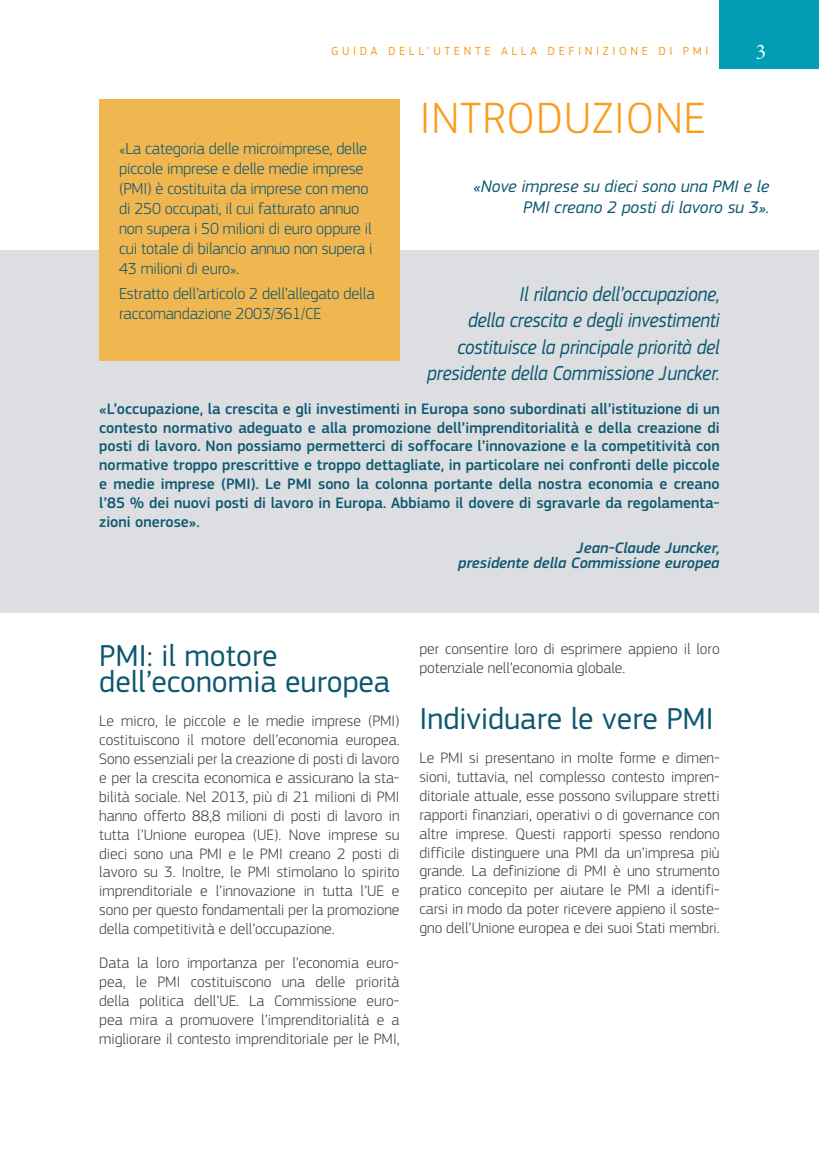
<style>
.page{position:relative;width:819px;height:1166px;background:#fff}
.page>*{position:absolute;margin:0;border:0;box-sizing:border-box;transform-origin:0 0}
.title_1{font:300 45.5px "EC Square Sans Pro";letter-spacing:.02em;color:#f99d1c}
.title_2{font:31.5px/26.2px "EC Square Sans Pro";color:#0d5870}
.gray_faux_title{font:italic 21px/26.2px "EC Square Sans Pro";letter-spacing:-.01em;color:#0d5870;text-align:right;scale:.9 1}
.t1{font:21px "Garamond Premr Pro";color:#fff}
.quote{font:italic 17.5px/21px "EC Square Sans Pro";color:#0d5870;text-align:right}
.box_body{font:300 16.62px/19.9px "EC Square Sans Pro";letter-spacing:-.01em;color:#0d5870}
.body{font:300 15.75px/18.9px "EC Square Sans Pro";color:#414042;text-align:justify}
.gray_faux_body{font:500 15.75px/18.9px "EC Square Sans Pro";color:#0d5870;text-align:justify}
.gray_faux_name{font:italic 500 15.75px/15.8px "EC Square Sans Pro";color:#0d5870;text-align:right}
.t2{font:12.25px "EC Square Sans Pro";letter-spacing:.295em;color:#f99d1c}
</style>
<div class="page">
<div style="left:719px;top:0;width:100px;height:68px;background:#009db5"></div>
<div style="left:0;top:251px;width:819px;height:362px;background:#dcdee1"></div>
<div style="left:99px;top:99px;width:300px;height:262px;background:#f0b64f"></div>
<p class="t2" style="left:331px;top:44px;width:20px">G uid</p>
<p class="t2" style="left:371px;top:44px;width:27px">a dell</p>
<p class="t2" style="left:427px;top:44px;width:17px">’ utente</p>
<p class="t2" style="left:501px;top:44px;width:56px">all adefini</p>
<p class="t2" style="left:602px;top:44px;width:37px">zi one</p>
<p class="t2" style="left:658px;top:44px;width:8px">di</p>
<p class="t2" style="left:683px;top:44px;width:27px">PMI</p>
<h3 class="t1" style="left:755px;top:39px;width:12px">3</h3>
<p class="title_1" style="left:420px;top:92px;width:287px">INTRODUZIONE</p>
<p class="box_body" style="left:119px;top:139px;width:255px">«La categoria delle microimprese, delle piccole imprese e delle medie imprese (PMI) è costituita da imprese con meno di 250 occupati, il cui fatturato annuo non supera i 50 milioni di euro oppure il cui totale di bilancio annuo non supera i 43 milioni di euro».</p>
<p class="box_body" style="left:119px;top:283px;width:257px">Estratto dell’articolo 2 dell’allegato della raccomandazione 2003/361/CE</p>
<p class="quote" style="left:473px;top:176px;width:297px">«Nove imprese su dieci sono una PMI e le<br>PMI creano 2 posti di lavoro su 3».</p>
<p class="gray_faux_title" style="left:427px;top:281px;width:326px">Il rilancio dell’occupazione,<br>della crescita e degli investimenti costituisce la principale priorità del presidente della Commissione Juncker.</p>
<p class="gray_faux_body" style="left:99px;top:399px;width:622px">«L’occupazione, la crescita e gli investimenti in Europa sono subordinati all’istituzione di un contesto normativo adeguato e alla promozione dell’imprenditorialità e della creazione di posti di lavoro. Non possiamo permetterci di soffocare l’innovazione e la competitività con normative troppo prescrittive e troppo dettagliate, in particolare nei confronti delle piccole e medie imprese (PMI). Le PMI sono la colonna portante della nostra economia e creano l’85 % dei nuovi posti di lavoro in Europa. Abbiamo il dovere di sgravarle da regolamenta&shy;zioni onerose».</p>
<p class="gray_faux_name" style="left:458px;top:540px;width:263px">Jean-Claude Juncker,<br>presidente della Commissione europea</p>
<p class="title_2" style="left:99px;top:643px;width:292px">PMI: il motore dell’economia europea</p>
<p class="body" style="left:99px;top:711px;width:302px">Le micro, le piccole e le medie imprese (PMI) costituiscono il motore dell’economia europea.<br>Sono essenziali per la creazione di posti di lavoro e per la crescita economica e assicurano la sta&shy;bilità sociale. Nel 2013, più di 21 milioni di PMI hanno offerto 88,8 milioni di posti di lavoro in tutta l’Unione europea (UE). Nove imprese su dieci sono una PMI e le PMI creano 2 posti di lavoro su 3. Inoltre, le PMI stimolano lo spirito imprenditoriale e l’innovazione in tutta l’UE e sono per questo fondamentali per la promozione della competitività e dell’occupazione.</p>
<p class="body" style="left:99px;top:953px;width:302px">Data la loro importanza per l’economia euro&shy;pea, le PMI costituiscono una delle priorità della politica dell’UE. La Commissione euro&shy;pea mira a promuovere l’imprenditorialità e a migliorare il contesto imprenditoriale per le PMI,</p>
<p class="body" style="left:419px;top:639px;width:302px">per consentire loro di esprimere appieno il loro potenziale nell’economia globale.</p>
<p class="title_2" style="left:419px;top:706px;width:296px">Individuare le vere PMI</p>
<p class="body" style="left:419px;top:748px;width:302px">Le PMI si presentano in molte forme e dimen&shy;sioni, tuttavia, nel complesso contesto impren&shy;ditoriale attuale, esse possono sviluppare stretti rapporti finanziari, operativi o di governance con altre imprese. Questi rapporti spesso rendono difficile distinguere una PMI da un’impresa più grande. La definizione di PMI è uno strumento pratico concepito per aiutare le PMI a identifi&shy;carsi in modo da poter ricevere appieno il soste&shy;gno dell’Unione europea e dei suoi Stati membri.</p>
</div>
